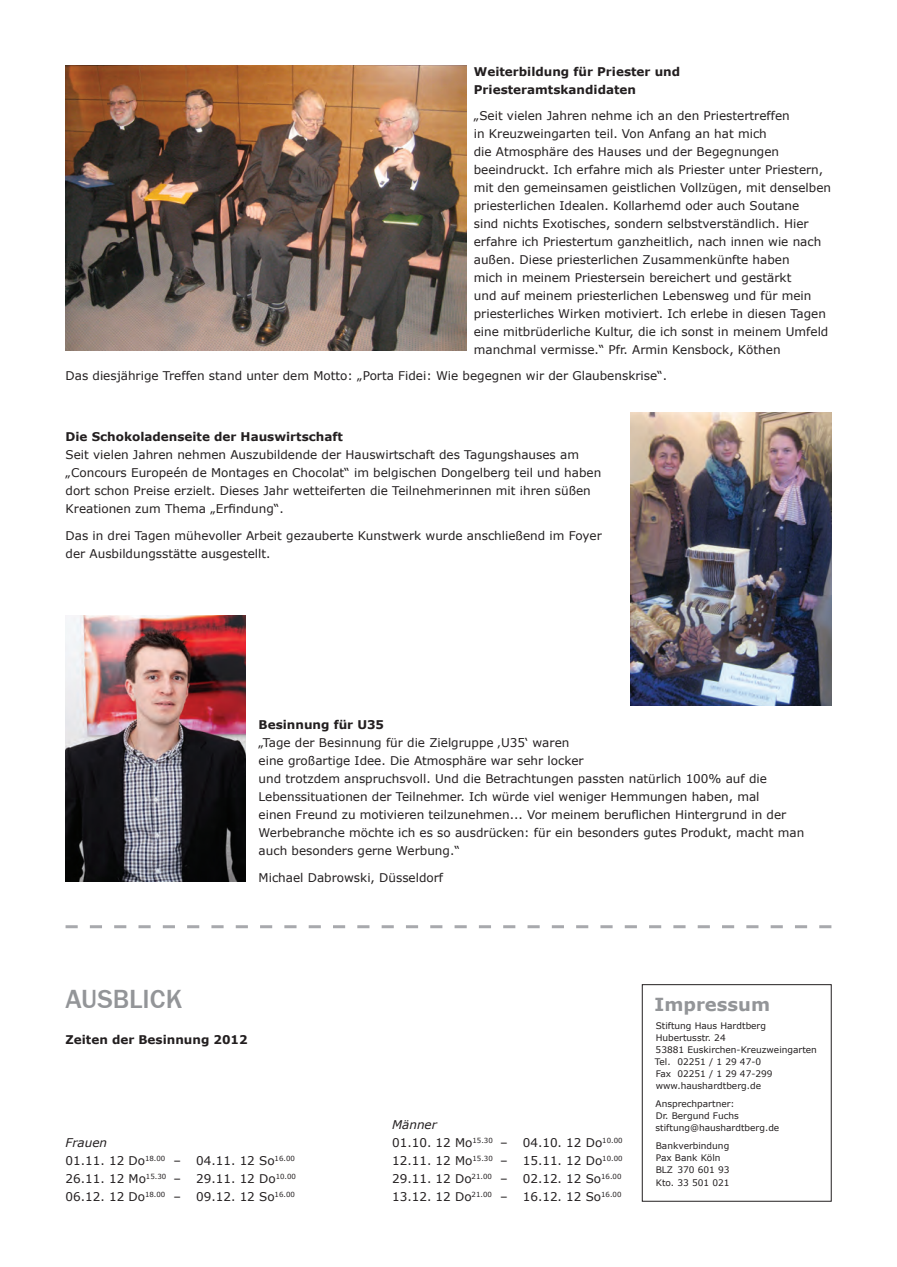
<style>
.page{position:relative;width:897px;height:1267px;background:#fff}
.page>*{position:absolute;margin:0;border:0;box-sizing:border-box;transform-origin:0 0}
.t1{font:700 27px "Franklin Gothic";color:#939598}
.t2{font:700 18px "Verdana";color:#939598}
.t3{font:12px/18px "Verdana";color:#231f20}
.t4{font:700 12px/18px "Verdana";color:#231f20}
.t5{font:9px/12px "Verdana";color:#231f20}
.s1{font-style:italic}
</style>
<div class="page">
<div style="left:642px;top:984px;width:189px;height:217px;border:1px solid #231f20"></div>
<img style="left:65px;top:66px;width:401px;height:284px">
<img style="left:631px;top:412px;width:200px;height:293px">
<svg style="left:66px;top:925px;width:765px;height:3px"></svg>
<img style="left:65px;top:615px;width:181px;height:266px">
<p class="t4" style="left:474px;top:63px;width:208px">Weiterbildung für Priester und<br>Priesteramtskandidaten</p>
<p class="t3" style="left:474px;top:106px;width:359px">„Seit vielen Jahren nehme ich an den Priestertreffen<br>in Kreuzweingarten teil. Von Anfang an hat mich<br>die Atmosphäre des Hauses und der Begegnungen beeindruckt. Ich erfahre mich als Priester unter Priestern, mit den gemeinsamen geistlichen Vollzügen, mit denselben priesterlichen Idealen. Kollarhemd oder auch Soutane<br>sind nichts Exotisches, sondern selbstverständlich. Hier erfahre ich Priestertum ganzheitlich, nach innen wie nach außen. Diese priesterlichen Zusammenkünfte haben<br>mich in meinem Priestersein bereichert und gestärkt<br>und auf meinem priesterlichen Lebensweg und für mein priesterliches Wirken motiviert. Ich erlebe in diesen Tagen eine mitbrüderliche Kultur, die ich sonst in meinem Umfeld manchmal vermisse.“ Pfr. Armin Kensbock, Köthen</p>
<p class="t3" style="left:66px;top:366px;width:603px">Das diesjährige Treffen stand unter dem Motto: „Porta Fidei: Wie begegnen wir der Glaubenskrise“.</p>
<p class="t4" style="left:66px;top:427px;width:279px">Die Schokoladenseite der Hauswirtschaft</p>
<p class="t3" style="left:66px;top:445px;width:537px">Seit vielen Jahren nehmen Auszubildende der Hauswirtschaft des Tagungshauses am „Concours Europeén de Montages en Chocolat“ im belgischen Dongelberg teil und haben dort schon Preise erzielt. Dieses Jahr wetteiferten die Teilnehmerinnen mit ihren süßen Kreationen zum Thema „Erfindung“.</p>
<p class="t3" style="left:66px;top:526px;width:537px">Das in drei Tagen mühevoller Arbeit gezauberte Kunstwerk wurde anschließend im Foyer der Ausbildungsstätte ausgestellt.</p>
<p class="t4" style="left:258px;top:715px;width:127px">Besinnung für U35</p>
<p class="t3" style="left:258px;top:733px;width:547px">„Tage der Besinnung für die Zielgruppe ‚U35‘ waren<br>eine großartige Idee. Die Atmosphäre war sehr locker<br>und trotzdem anspruchsvoll. Und die Betrachtungen passten natürlich 100% auf die Lebenssituationen der Teilnehmer. Ich würde viel weniger Hemmungen haben, mal<br>einen Freund zu motivieren teilzunehmen... Vor meinem beruflichen Hintergrund in der Werbebranche möchte ich es so ausdrücken: für ein besonders gutes Produkt, macht man auch besonders gerne Werbung.“</p>
<p class="t3" style="left:258px;top:868px;width:186px">Michael Dabrowski, Düsseldorf</p>
<h1 class="t1" style="left:66px;top:983px;width:118px">AUSBLICK</h1>
<p class="t4" style="left:66px;top:1029px;width:184px">Zeiten der Besinnung 2012</p>
<p class="t3" style="left:66px;top:1133px;width:232px"><span class="s1">Frauen<br></span>01.11. 12 Do<sup>18.00</sup> – 04.11. 12 So<sup>16.00<br></sup>26.11. 12 Mo<sup>15.30</sup> – 29.11. 12 Do<sup>10.00<br></sup>06.12. 12 Do<sup>18.00</sup> – 09.12. 12 So<sup>16.00</sup></p>
<p class="t3" style="left:392px;top:1115px;width:232px"><span class="s1">Männer<br></span>01.10. 12 Mo<sup>15.30</sup> – 04.10. 12 Do<sup>10.00<br></sup>12.11. 12 Mo<sup>15.30</sup> – 15.11. 12 Do<sup>10.00<br></sup>29.11. 12 Do<sup>21.00</sup> – 02.12. 12 So<sup>16.00<br></sup>13.12. 12 Do<sup>21.00</sup> – 16.12. 12 So<sup>16.00</sup></p>
<h2 class="t2" style="left:654px;top:993px;width:117px">Impressum</h2>
<p class="t5" style="left:655px;top:1019px;width:163px">Stiftung Haus Hardtberg<br>Hubertusstr. 24<br>53881 Euskirchen-Kreuzweingarten<br>Tel. 02251 / 1 29 47-0<br>Fax 02251 / 1 29 47-299 www.haushardtberg.de</p>
<p class="t5" style="left:655px;top:1097px;width:125px">Ansprechpartner:<br>Dr. Bergund Fuchs stiftung@haushardtberg.de</p>
<p class="t5" style="left:655px;top:1139px;width:75px">Bankverbindung<br>Pax Bank Köln<br>BLZ 370 601 93<br>Kto. 33 501 021</p>
</div>
